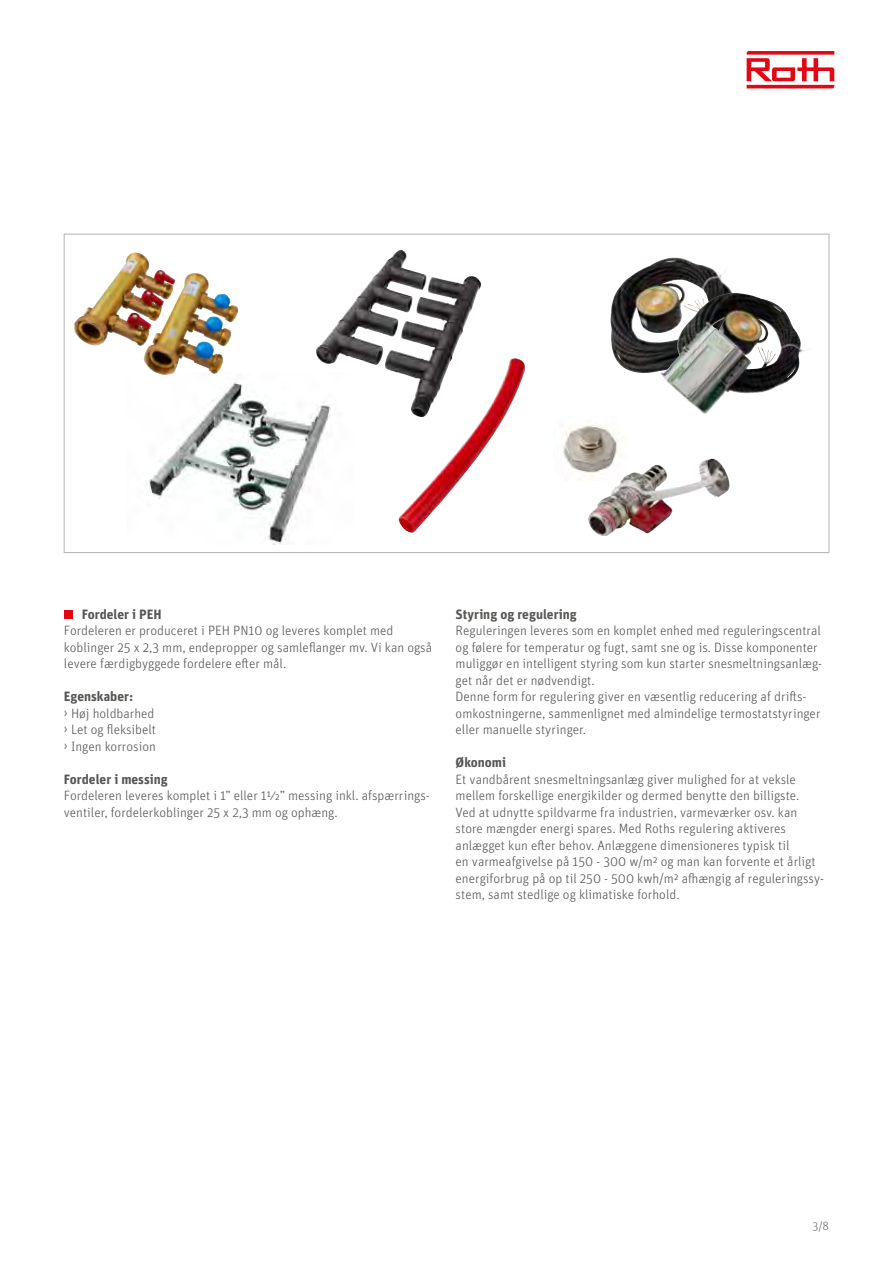
<style>
.page{position:relative;width:893px;height:1263px;background:#fff}
.page>*{position:absolute;margin:0;border:0;box-sizing:border-box;transform-origin:0 0}
.t1{font:300 13.5px/16.5px "Unit OT";color:#575756}
.t2{font:700 13.5px "Unit OT";color:#575756}
.t3{font:300 12px "Unit OT";color:#706f6f}
</style>
<div class="page">
<svg style="left:747px;top:51px;width:87px;height:37px"></svg>
<div style="left:64px;top:610px;width:8px;height:9px;background:#e30613"></div>
<img style="left:610px;top:258px;width:122px;height:115px">
<img style="left:660px;top:293px;width:150px;height:121px">
<img style="left:145px;top:372px;width:186px;height:173px">
<img style="left:74px;top:253px;width:95px;height:93px">
<img style="left:316px;top:250px;width:153px;height:115px">
<img style="left:562px;top:425px;width:58px;height:55px">
<img style="left:584px;top:459px;width:146px;height:77px">
<img style="left:398px;top:358px;width:127px;height:175px">
<p class="t2" style="left:82px;top:605px;width:81px">Fordeler i PEH</p>
<p class="t1" style="left:64px;top:622px;width:370px">Fordeleren er produceret i PEH PN10 og leveres komplet med koblinger 25 x 2,3 mm, endepropper og samleflanger mv. Vi kan også levere færdigbyggede fordelere efter mål.</p>
<p class="t2" style="left:64px;top:688px;width:71px">Egenskaber:</p>
<p class="t1" style="left:64px;top:705px;width:94px">› Høj holdbarhed › Let og fleksibelt › Ingen korrosion</p>
<p class="t2" style="left:64px;top:770px;width:105px">Fordeler i messing</p>
<p class="t1" style="left:64px;top:787px;width:367px">Fordeleren leveres komplet i 1” eller 1½” messing inkl. afspærrings&shy;ventiler, fordelerkoblinger 25 x 2,3 mm og ophæng.</p>
<p class="t2" style="left:456px;top:605px;width:123px">Styring og regulering</p>
<p class="t1" style="left:456px;top:622px;width:368px">Reguleringen leveres som en komplet enhed med reguleringscentral og følere for temperatur og fugt, samt sne og is. Disse komponenter muliggør en intelligent styring som kun starter snesmeltningsanlæg&shy;get når det er nødvendigt.<br>Denne form for regulering giver en væsentlig reducering af drifts&shy;omkostningerne, sammenlignet med almindelige termostatstyringer eller manuelle styringer.</p>
<p class="t2" style="left:456px;top:754px;width:52px">Økonomi</p>
<p class="t1" style="left:456px;top:771px;width:370px">Et vandbårent snesmeltningsanlæg giver mulighed for at veksle mellem forskellige energikilder og dermed benytte den billigste.<br>Ved at udnytte spildvarme fra industrien, varmeværker osv. kan store mængder energi spares. Med Roths regulering aktiveres anlægget kun efter behov. Anlæggene dimensioneres typisk til<br>en varmeafgivelse på 150 - 300 w/m² og man kan forvente et årligt energiforbrug på op til 250 - 500 kwh/m² afhængig af reguleringssy&shy;stem, samt stedlige og klimatiske forhold.</p>
<p class="t3" style="left:812px;top:1219px;width:18px">3/8</p>
</div>
